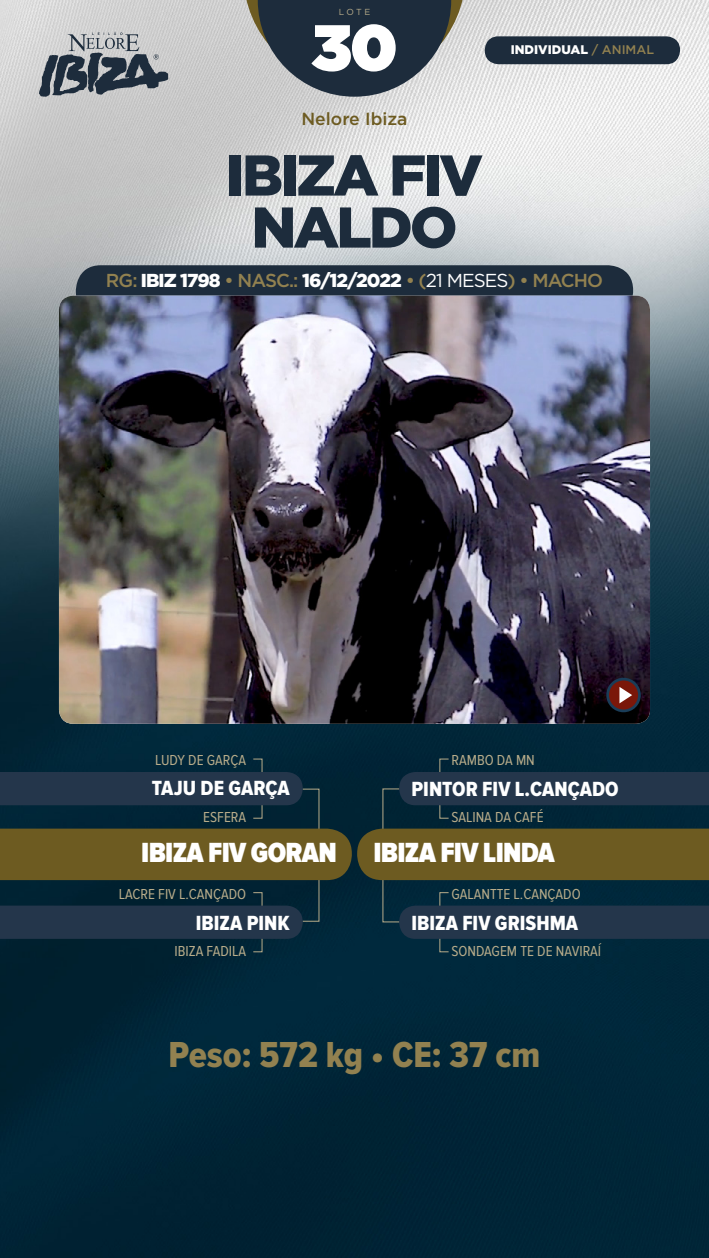
<style>
.page{position:relative;width:709px;height:1258px;background:#fff}
.page>*{position:absolute;margin:0;border:0;box-sizing:border-box;transform-origin:0 0}
.t1{font:900 64.88px "Gotham";color:#fff}
.t2{font:900 57.38px/52px "Gotham";color:#1d2c3c}
.t3{font:37.5px "Proxima Nova Cond Extrabld";color:#928150}
.t4{font:900 28.75px "Proxima Nova Cond";letter-spacing:-.025em;color:#fff}
.t5{font:21.25px "Proxima Nova Cond Extrabld";color:#fff}
.t6{font:500 18.75px "Gotham";letter-spacing:-.05em;color:#928150}
.t7{font:500 17.5px "Gotham";color:#6d5b21}
.t8{font:15px "Proxima Nova Cond";color:#b8ac8a}
.t9{font:500 12.5px "Gotham";color:#928150}
.t10{font:900 12.5px "Gotham";color:#fff}
.t11{font:8.75px "Gotham";color:#b8ac8a}
.s1{font-weight:900;color:#fff}
.s2{font-weight:400;color:#fff}
</style>
<div class="page">
<img style="left:0;top:0;width:709px;height:1258px">
<svg style="left:243px;top:0;width:222px;height:97px;background:#545e68"></svg>
<svg style="left:399px;top:758px;width:310px;height:61px;background:#142e42"></svg>
<svg style="left:399px;top:892px;width:310px;height:60px;background:#143044"></svg>
<div style="left:0;top:829px;width:709px;height:51px;background:#6d5b21"></div>
<svg style="left:0;top:758px;width:303px;height:61px;background:#132e41"></svg>
<svg style="left:0;top:892px;width:303px;height:60px;background:#142d3f"></svg>
<div style="left:76px;top:265px;width:557px;height:52px;background:#1d2c3c;border-radius:25px"></div>
<div style="left:485px;top:36px;width:195px;height:28px;background:#1d2c3c;border-radius:14px"></div>
<svg style="left:39px;top:32px;width:129px;height:65px;background:#848a91"></svg>
<img style="left:59px;top:296px;width:591px;height:428px">
<div style="left:607px;top:679px;width:32px;height:32px;background:#7a1709;border-radius:50%"></div>
<svg style="left:619px;top:687px;width:13px;height:16px"></svg>
<div style="left:606px;top:678px;width:35px;height:34px;border:3px solid #1a3d58;border-radius:50%"></div>
<p class="t11" style="left:339px;top:7px;width:33px">LOTE</p>
<h1 class="t1" style="left:311px;top:10px;width:87px">30</h1>
<p class="t7" style="left:301px;top:108px;width:107px">Nelore Ibiza</p>
<h2 class="t2" style="left:251px;top:148px;width:233px;text-indent:-25px">IBIZA FIV<br>NAL</h2>
<h2 class="t2" style="left:369px;top:200px;width:86px">DO</h2>
<p class="t10" style="left:510px;top:43px;width:8px">INDI</p>
<p class="t9" style="left:538px;top:43px;width:117px"><span class="s1">VIDUAL</span> / ANIMAL</p>
<p class="t6" style="left:106px;top:270px;width:498px">RG: <span class="s1">IBIZ 1798</span> • Nasc.: <span class="s1">16/12/2022</span> • (<span class="s2">21 MESES</span>) • Macho</p>
<p class="t8" style="left:155px;top:751px;width:93px">LUDY DE GARÇA</p>
<p class="t8" style="left:451px;top:751px;width:85px">RAMBO DA MN</p>
<h3 class="t5" style="left:152px;top:776px;width:139px">TAJU DE GARÇA</h3>
<h3 class="t5" style="left:411px;top:777px;width:208px">PINTOR FIV L.CANÇADO</h3>
<p class="t8" style="left:203px;top:809px;width:44px">ESFERA</p>
<p class="t8" style="left:451px;top:809px;width:94px">SALINA DA CAFÉ</p>
<h3 class="t4" style="left:141px;top:837px;width:197px">IBIZA FIV GORAN</h3>
<h3 class="t4" style="left:373px;top:837px;width:183px">IBIZA FIV LINDA</h3>
<p class="t8" style="left:119px;top:886px;width:129px">LACRE FIV L.CANÇADO</p>
<p class="t8" style="left:451px;top:886px;width:131px">GALANTTE L.CANÇADO</p>
<h3 class="t5" style="left:196px;top:911px;width:95px">IBIZA PINK</h3>
<h3 class="t5" style="left:411px;top:911px;width:168px">IBIZA FIV GRISHMA</h3>
<p class="t8" style="left:174px;top:942px;width:73px">IBIZA FADILA</p>
<p class="t8" style="left:451px;top:942px;width:151px">SONDAGEM TE DE NAVIRAÍ</p>
<h3 class="t3" style="left:169px;top:1034px;width:373px">Peso: 572 kg • CE: 37 cm</h3>
</div>
